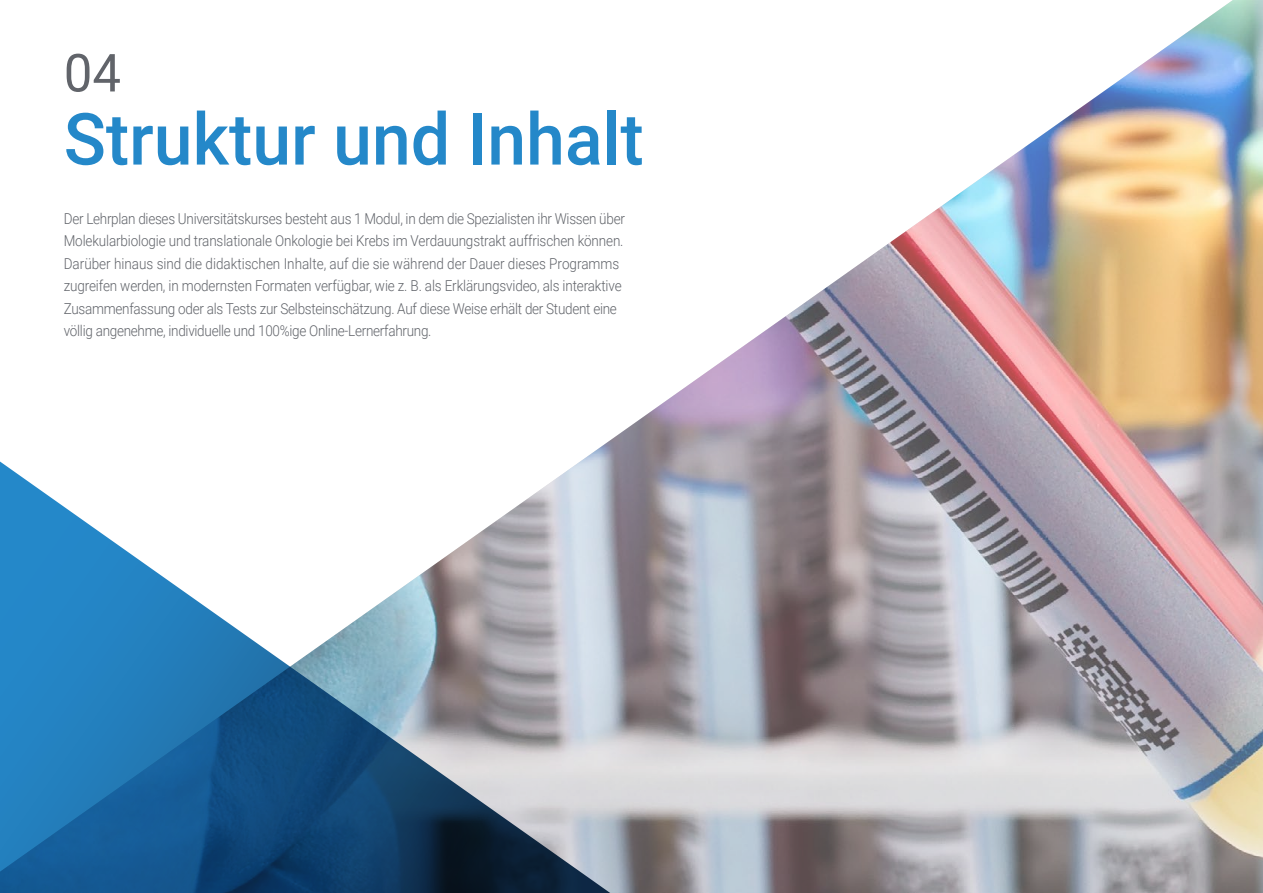
<style>
.page{position:relative;width:1263px;height:893px;background:#fff}
.page>*{position:absolute;margin:0;border:0;box-sizing:border-box;transform-origin:0 0}
.t1{font:500 72px "Roboto";color:#2488c9}
.t2{font:52.5px "Roboto";color:#61646a}
.t3{font:300 15px/22.5px "Roboto";letter-spacing:-.015em;color:#61646a;scale:.9 1}
</style>
<div class="page">
<img style="left:602px;top:0;width:661px;height:893px">
<svg style="left:0;top:446px;width:640px;height:447px"></svg>
<h2 class="t2" style="left:64px;top:36px;width:59px">04</h2>
<h1 class="t1" style="left:64px;top:89px;width:581px">Struktur und Inhalt</h1>
<p class="t3" style="left:64px;top:207px;width:625px">Der Lehrplan dieses Universitätskurses besteht aus 1 Modul, in dem die Spezialisten ihr Wissen über Molekularbiologie und translationale Onkologie bei Krebs im Verdauungstrakt auffrischen können.<br>Darüber hinaus sind die didaktischen Inhalte, auf die sie während der Dauer dieses Programms zugreifen werden, in modernsten Formaten verfügbar, wie z. B. als Erklärungsvideo, als interaktive Zusammenfassung oder als Tests zur Selbsteinschätzung. Auf diese Weise erhält der Student eine völlig angenehme, individuelle und 100%ige Online-Lernerfahrung.</p>
</div>
